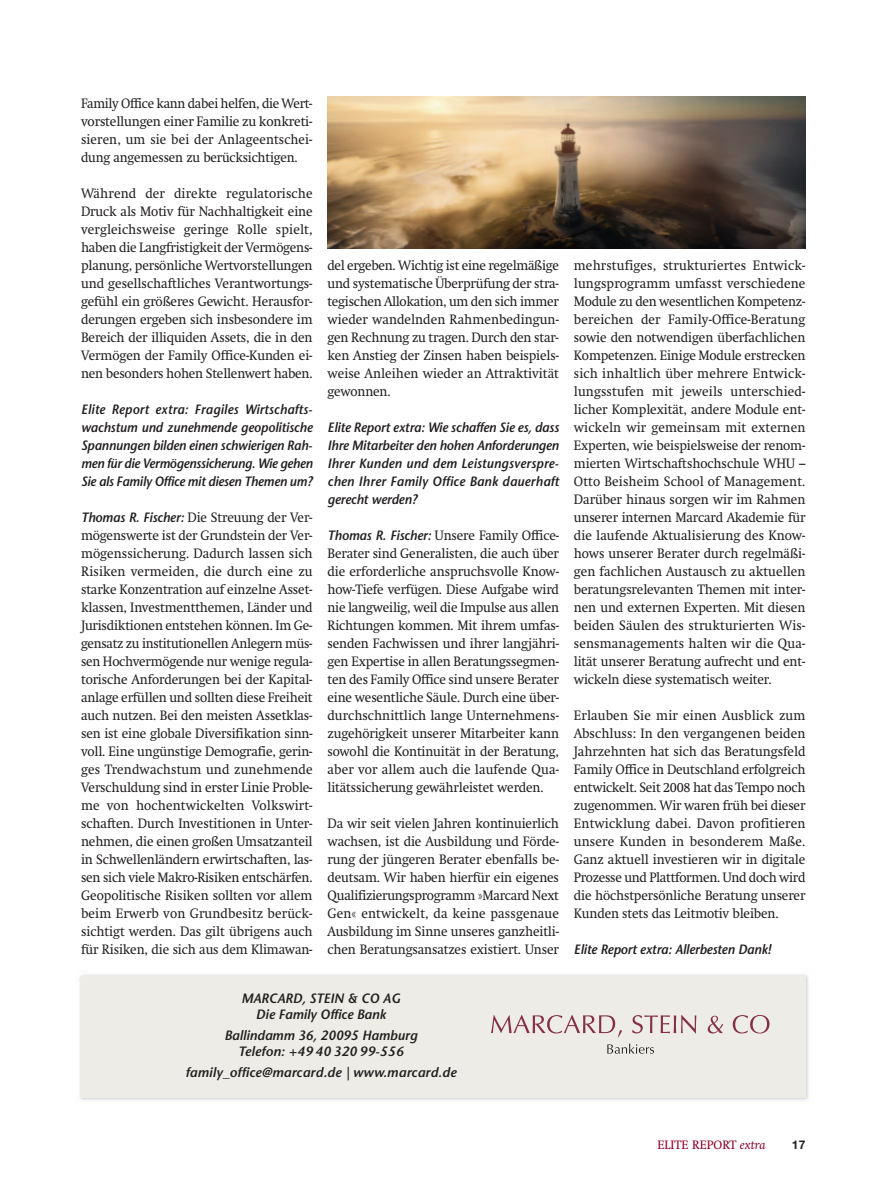
<style>
.page{position:relative;width:893px;height:1191px;background:#fff}
.page>*{position:absolute;margin:0;border:0;box-sizing:border-box;transform-origin:0 0}
.t1{font:13.5px/18px "Swift";letter-spacing:-.01em;color:#231f20;text-align:justify;scale:.95 1}
.t2{font:italic 600 13.5px/18px "Stone Sans";letter-spacing:-.005em;color:#231f20;text-align:justify;scale:.95 1}
.t3{font:italic 600 13.5px/18px "Stone Sans";letter-spacing:-.005em;color:#231f20;text-align:justify;scale:.94 1}
.t4{font:13.5px/18px "Swift";letter-spacing:-.01em;color:#231f20;text-align:justify;scale:.94 1}
.t5{font:italic 600 13.5px/16.5px "Stone Sans";letter-spacing:-.005em;color:#231f20;text-align:center}
.t6{font:12px "Swift";color:#8b0127}
.t7{font:700 12px "Helvetica Neue";color:#231f20}
.s1{font-family:"Stone Sans";font-weight:600;font-style:italic}
.s2{font-style:italic}
</style>
<div class="page">
<img style="left:79px;top:974px;width:730px;height:127px">
<div style="left:81px;top:975px;width:724px;height:122px;background:#edece6"></div>
<svg style="left:607px;top:1043px;width:47px;height:10px"></svg>
<svg style="left:491px;top:1015px;width:131px;height:22px"></svg>
<svg style="left:632px;top:1015px;width:64px;height:18px"></svg>
<svg style="left:708px;top:1015px;width:15px;height:18px"></svg>
<svg style="left:733px;top:1015px;width:36px;height:18px"></svg>
<img style="left:327px;top:97px;width:478px;height:151px">
<p class="t4" style="left:81px;top:96px;width:248px">Family Office kann dabei helfen, die Wert - vorstellungen einer Familie zu konkreti&shy;sieren, um sie bei der Anlageentschei&shy;dung angemessen zu berücksichtigen.</p>
<p class="t1" style="left:81px;top:186px;width:245px">Während der direkte regulatorische Druck als Motiv für Nachhaltigkeit eine vergleichsweise geringe Rolle spielt, haben die Langfristigkeit der Vermögens&shy;planung, persönliche Wertvorstellungen und gesellschaftliches Verantwortungs&shy;gefühl ein größeres Gewicht. Herausfor&shy;derungen ergeben sich insbesondere im Bereich der illiquiden Assets, die in den Vermögen der Family Office-Kunden ei&shy;nen besonders hohen Stellenwert haben.</p>
<p class="t3" style="left:81px;top:402px;width:248px">Elite Report extra: Fragiles Wirtschafts&shy;wachstum und zunehmende geopolitische Spannungen bilden einen schwierigen Rah&shy;men für die Vermögenssicherung. Wie gehen Sie als Family Office mit diesen Themen um?</p>
<p class="t1" style="left:81px;top:510px;width:245px"><span class="s1">Thomas R. Fischer:</span> Die Streuung der Ver&shy;mögenswerte ist der Grundstein der Ver&shy;mögenssicherung. Dadurch lassen sich Risiken vermeiden, die durch eine zu starke Konzentration auf einzelne Asset&shy;klassen, Investmentthemen, Länder und Jurisdiktionen entstehen können. Im Ge&shy;gensatz zu institutionellen Anlegern müs&shy;sen Hochvermögende nur wenige regula&shy;torische Anforderungen bei der Kapital&shy;anlage erfüllen und sollten diese Freiheit auch nutzen. Bei den meisten Assetklas&shy;sen ist eine globale Diversifikation sinn&shy;voll. Eine ungünstige Demografie, gerin&shy;ges Trendwachstum und zunehmende Verschuldung sind in erster Linie Proble&shy;me von hochentwickelten Volkswirt&shy;schaften. Durch Investitionen in Unter&shy;nehmen, die einen großen Umsatzanteil in Schwellenländern erwirtschaften, las&shy;sen sich viele Makro-Risiken entschärfen.<br>Geopolitische Risiken sollten vor allem beim Erwerb von Grundbesitz berück&shy;sichtigt werden. Das gilt übrigens auch für Risiken, die sich aus dem Klimawan-</p>
<p class="t1" style="left:327px;top:258px;width:245px">del ergeben. Wichtig ist eine regelmäßige und systematische Überprüfung der stra&shy;tegischen Allokation, um den sich immer wieder wandelnden Rahmenbedingun&shy;gen Rechnung zu tragen. Durch den star&shy;ken Anstieg der Zinsen haben beispiels&shy;weise Anleihen wieder an Attraktivität gewonnen.</p>
<p class="t2" style="left:327px;top:420px;width:245px">Elite Report extra: Wie schaffen Sie es, dass Ihre Mitarbeiter den hohen Anforderungen Ihrer Kunden und dem Leistungsverspre&shy;chen Ihrer Family Office Bank dauerhaft gerecht werden?</p>
<p class="t1" style="left:327px;top:528px;width:245px"><span class="s1">Thomas R. Fischer:</span> Unsere Family Office-Berater sind Generalisten, die auch über die erforderliche anspruchsvolle Know&shy;how-Tiefe verfügen. Diese Aufgabe wird nie langweilig, weil die Impulse aus allen Richtungen kommen. Mit ihrem umfas&shy;senden Fachwissen und ihrer langjähri&shy;gen Expertise in allen Beratungssegmen&shy;ten des Family Office sind unsere Berater eine wesentliche Säule. Durch eine über&shy;durchschnittlich lange Unternehmens - zugehörigkeit unserer Mitarbeiter kann sowohl die Kontinuität in der Beratung, aber vor allem auch die laufende Qua&shy;litätssicherung gewährleistet werden.</p>
<p class="t1" style="left:327px;top:816px;width:245px">Da wir seit vielen Jahren kontinuierlich wachsen, ist die Ausbildung und Förde&shy;rung der jüngeren Berater ebenfalls be&shy;deutsam. Wir haben hierfür ein eigenes Qualifizierungsprogramm »Marcard Next Gen« entwickelt, da keine passgenaue Ausbildung im Sinne unseres ganzheitli&shy;chen Beratungsansatzes existiert. Unser</p>
<p class="t1" style="left:574px;top:258px;width:245px">mehrstufiges, strukturiertes Entwick&shy;lungsprogramm umfasst verschiedene Module zu den wesentlichen Kompetenz&shy;bereichen der Family-Office-Beratung sowie den notwendigen überfachlichen Kompetenzen. Einige Module erstrecken sich inhaltlich über mehrere Entwick&shy;lungsstufen mit jeweils unterschied - licher Komplexität, andere Module ent&shy;wickeln wir gemeinsam mit externen Experten, wie beispielsweise der renom&shy;mierten Wirtschaftshochschule WHU – Otto Beisheim School of Management.<br>Darüber hinaus sorgen wir im Rahmen unserer internen Marcard Akademie für die laufende Aktualisierung des Know&shy;hows unserer Berater durch regelmäßi&shy;gen fachlichen Austausch zu aktuellen beratungsrelevanten Themen mit inter&shy;nen und externen Experten. Mit diesen beiden Säulen des strukturierten Wis&shy;sensmanagements halten wir die Qua&shy;lität unserer Beratung aufrecht und ent&shy;wickeln diese systematisch weiter.</p>
<p class="t1" style="left:574px;top:708px;width:245px">Erlauben Sie mir einen Ausblick zum Abschluss: In den vergangenen beiden Jahrzehnten hat sich das Beratungsfeld Family Office in Deutschland erfolgreich entwickelt. Seit 2008 hat das Tempo noch zugenommen. Wir waren früh bei dieser Entwicklung dabei. Davon profitieren unsere Kunden in besonderem Maße.<br>Ganz aktuell investieren wir in digitale Pro zesse und Plattformen. Und doch wird die höchstpersönliche Beratung unserer Kunden stets das Leitmotiv bleiben.</p>
<p class="t2" style="left:574px;top:942px;width:209px">Elite Report extra: Allerbesten Dank!</p>
<p class="t5" style="left:241px;top:991px;width:161px">MARCARD, STEIN &amp; CO AG<br>Die Family Office Bank</p>
<p class="t5" style="left:224px;top:1028px;width:194px">Ballindamm 36, 20095 Hamburg<br>Telefon: +49 40 320 99-556</p>
<p class="t5" style="left:185px;top:1065px;width:272px">family_office@marcard.de | www.marcard.de</p>
<p class="t6" style="left:657px;top:1140px;width:110px">ELITE REPORT <span class="s2">extra</span></p>
<p class="t7" style="left:792px;top:1137px;width:15px">17</p>
</div>
